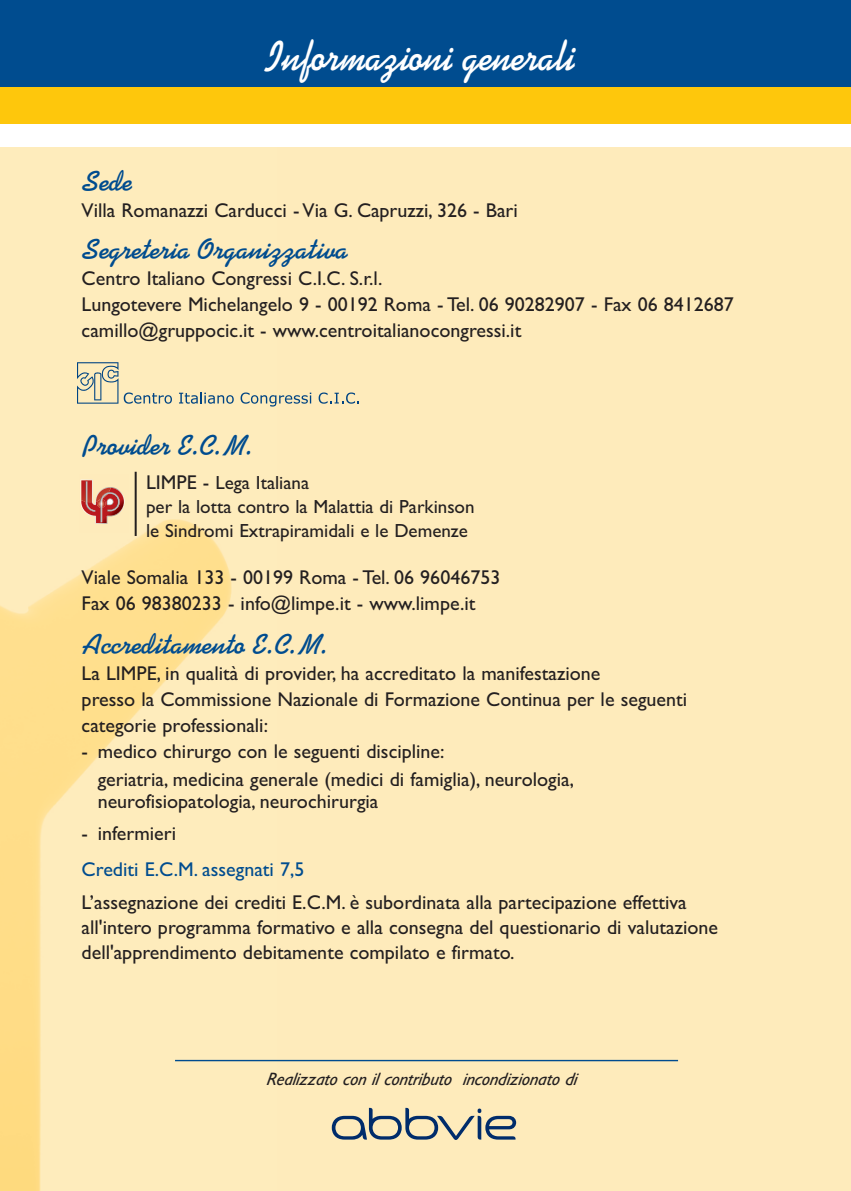
<style>
.page{position:relative;width:851px;height:1191px;background:#fff}
.page>*{position:absolute;margin:0;border:0;box-sizing:border-box;transform-origin:0 0}
.t1{font:700 48px "Swing";color:#fff;scale:.9 1}
.t2{font:700 32px "Swing";color:#004c8f}
.t3{font:20px/26px "Gill Sans";color:#231f20}
.t4{font:20px "Gill Sans";color:#004c8f}
.t5{font:19px/24px "Gill Sans";color:#231f20}
.t6{font:italic 18px "Gill Sans";color:#231f20}
.s1{font-size:20px}
</style>
<div class="page">
<div style="left:0;top:1px;width:850px;height:87px;background:#004c8f"></div>
<div style="left:0;top:88px;width:850px;height:36px;background:#fec70c"></div>
<div style="left:0;top:147px;width:850px;height:1044px;background:#feebbb"></div>
<img style="left:0;top:362px;width:277px;height:829px">
<svg style="left:124px;top:392px;width:48px;height:12px"></svg>
<svg style="left:179px;top:392px;width:55px;height:12px"></svg>
<svg style="left:240px;top:392px;width:71px;height:14px"></svg>
<svg style="left:318px;top:392px;width:41px;height:12px"></svg>
<svg style="left:77px;top:362px;width:41px;height:42px"></svg>
<div style="left:79px;top:475px;width:50px;height:58px;background:#feebbb"></div>
<svg style="left:81px;top:479px;width:44px;height:45px"></svg>
<hr style="left:135px;top:472px;width:2px;height:64px;background:#231f20">
<svg style="left:332px;top:1107px;width:184px;height:33px"></svg>
<hr style="left:175px;top:1059px;width:503px;height:2px;background:#004c8f">
<h1 class="t1" style="left:263px;top:26px;width:347px">Informazioni generali</h1>
<h2 class="t2" style="left:82px;top:162px;width:52px">Sede</h2>
<p class="t3" style="left:82px;top:197px;width:437px">Villa Romanazzi Carducci - Via G. Capruzzi, 326 - Bari</p>
<h2 class="t2" style="left:82px;top:230px;width:267px">Segreteria Organizzativa</h2>
<p class="t3" style="left:82px;top:265px;width:653px">Centro Italiano Congressi C.I.C. S.r.l.<br>Lungotevere Michelangelo 9 - 00192 Roma - Tel. 06 90282907 - Fax 06 8412687 camillo@gruppocic.it - www.centroitalianocongressi.it</p>
<h2 class="t2" style="left:82px;top:426px;width:173px">Provider E.C.M.</h2>
<p class="t5" style="left:146px;top:470px;width:330px"><span class="s1">LIMPE -</span> Lega Italiana<br>per la lotta contro la Malattia di Parkinson le Sindromi Extrapiramidali e le Demenze</p>
<p class="t3" style="left:82px;top:563px;width:420px">Viale Somalia 133 - 00199 Roma - Tel. 06 96046753<br>Fax 06 98380233 - info@limpe.it - www.limpe.it</p>
<h2 class="t2" style="left:82px;top:624px;width:248px">Accreditamento E.C.M.</h2>
<p class="t3" style="left:82px;top:659px;width:607px">La LIMPE, in qualità di provider, ha accreditato la manifestazione<br>presso la Commissione Nazionale di Formazione Continua per le seguenti categorie professionali:</p>
<p class="t3" style="left:98px;top:736px;width:478px;line-height:28px;text-indent:-16px">- medico chirurgo con le seguenti discipline:<br>geriatria, medicina generale (medici di famiglia), neurologia,</p>
<p class="t3" style="left:98px;top:787px;width:282px">neurofisiopatologia, neurochirurgia</p>
<p class="t3" style="left:82px;top:819px;width:96px">- infermieri</p>
<p class="t4" style="left:82px;top:857px;width:224px">Crediti E.C.M. assegnati 7,5</p>
<p class="t3" style="left:82px;top:889px;width:637px;line-height:25px">L’assegnazione dei crediti E.C.M. è subordinata alla partecipazione effettiva all'intero programma formativo e alla consegna del questionario di valutazione dell'apprendimento debitamente compilato e firmato.</p>
<p class="t6" style="left:266px;top:1068px;width:316px">Realizzato con il contributo incondizionato di</p>
</div>
